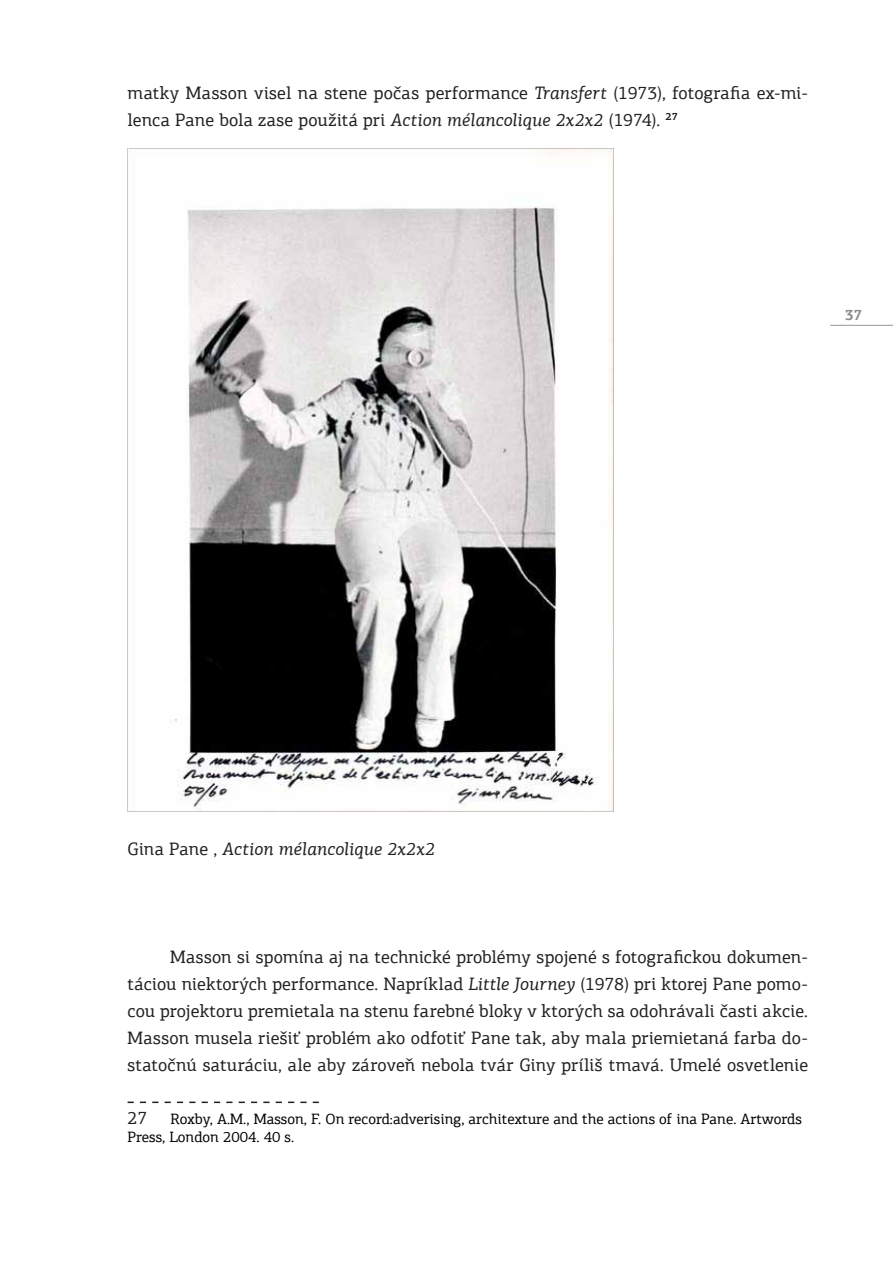
<style>
.page{position:relative;width:893px;height:1263px;background:#fff}
.page>*{position:absolute;margin:0;border:0;box-sizing:border-box;transform-origin:0 0}
.t1{font:18px/27px "PF Agora Slab Pro";letter-spacing:.005em;color:#231f20}
.t2{font:italic 18px "PF Agora Slab Pro";letter-spacing:.005em;color:#231f20}
.t3{font:15px/18px "PF Agora Slab Pro";color:#000}
.t4{font:700 15px "PF Agora Slab Pro";color:#8a8c8f}
.s1{font-style:italic}
.s2{font-style:normal}
</style>
<div class="page">
<hr style="left:830px;top:325px;width:63px;height:1px;background:#939598">
<svg style="left:128px;top:1101px;width:191px;height:2px"></svg>
<img style="left:128px;top:149px;width:485px;height:662px">
<p class="t1" style="left:128px;top:79px;width:682px">matky Masson visel na stene počas performance <span class="s1">Transfert</span> (1973), fotografia ex-mi&shy;lenca Pane bola zase použitá pri <span class="s1">Action mélancolique 2x2x2</span> (1974). <sup>27</sup></p>
<p class="t4" style="left:845px;top:305px;width:19px">37</p>
<p class="t2" style="left:128px;top:838px;width:309px"><span class="s2">Gina Pane ,</span> Action mélancolique 2x2x2</p>
<p class="t1" style="left:128px;top:943px;width:682px;text-align:justify;text-indent:43px">Masson si spomína aj na technické problémy spojené s fotografickou dokumen&shy;táciou niektorých performance. Napríklad <span class="s1">Little Journey</span> (1978) pri ktorej Pane pomo&shy;cou projektoru premietala na stenu farebné bloky v ktorých sa odohrávali časti akcie.<br>Masson musela riešiť problém ako odfotiť Pane tak, aby mala priemietaná farba do&shy;statočnú saturáciu, ale aby zároveň nebola tvár Giny príliš tmavá. Umelé osvetlenie</p>
<p class="t1" style="left:128px;top:1104px;width:22px">27</p>
<p class="t3" style="left:128px;top:1110px;width:676px;text-indent:43px">Roxby, A.M., Masson, F. On record:adverising, architexture and the actions of ina Pane. Artwords<br>Press, London 2004. 40 s.</p>
</div>
